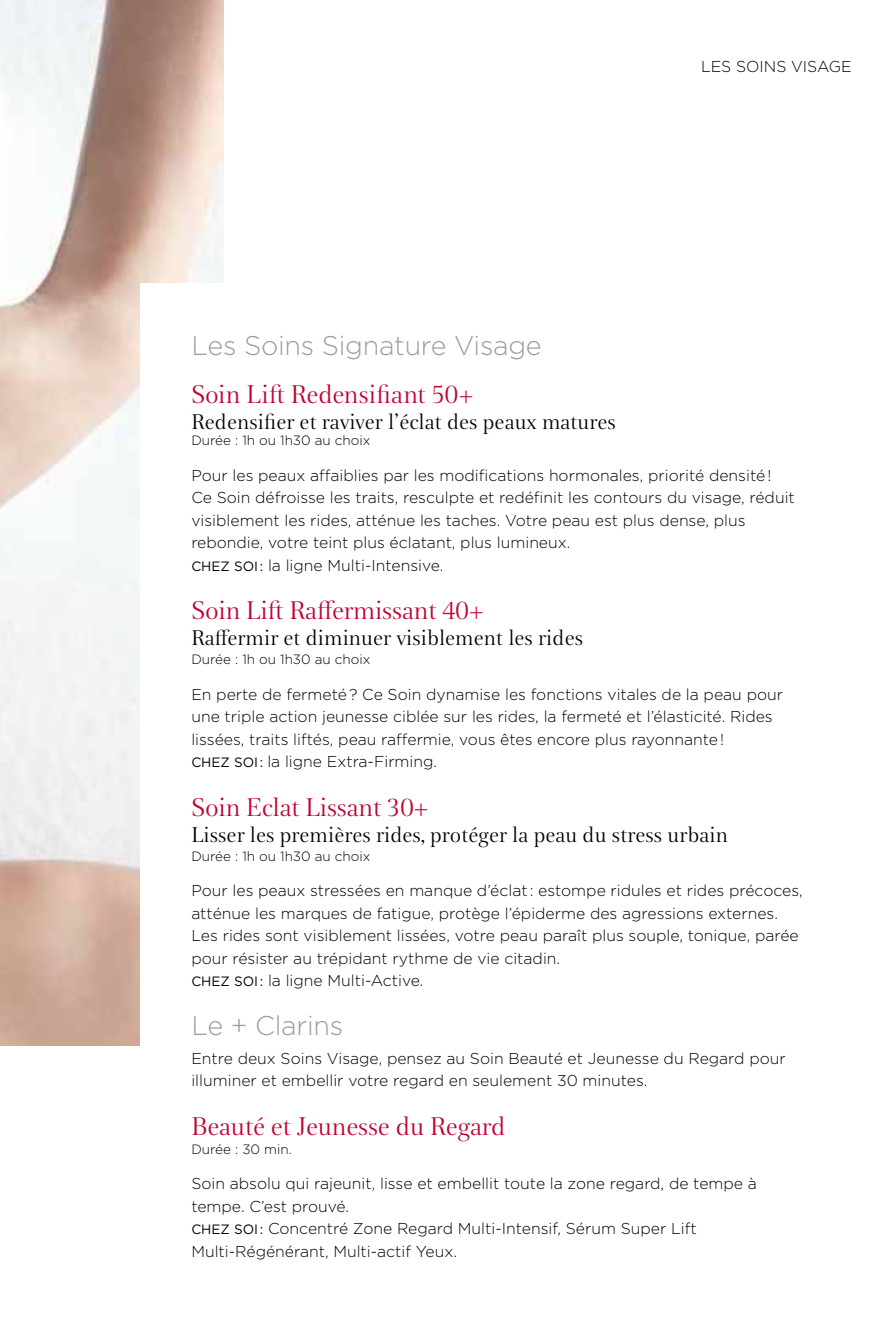
<style>
.page{position:relative;width:893px;height:1340px;background:#fff}
.page>*{position:absolute;margin:0;border:0;box-sizing:border-box;transform-origin:0 0}
.t1{font:27px "Clarins";letter-spacing:-.01em;color:#c10230}
.t2{font:300 27px "Gotham";letter-spacing:-.01em;color:#9d9d9c}
.t3{font:22.5px "Clarins";color:#000}
.t4{font:300 15.75px/22.5px "Gotham";color:#000}
.t5{font:300 13.5px "Gotham";color:#000}
.s1{font-weight:400;font-size:13.5px}
</style>
<div class="page">
<img style="left:0;top:0;width:223px;height:1045px">
<div style="left:140px;top:284px;width:753px;height:1055px;background:#fff"></div>
<p class="t4" style="left:701px;top:55px;width:152px">LES SOINS VISAGE</p>
<p class="t4" style="left:673px;top:55px;width:164px">LES SOINS CLARINS</p>
<h1 class="t2" style="left:191px;top:328px;width:352px">Les Soins Signature Visage</h1>
<h1 class="t1" style="left:191px;top:375px;width:284px">Soin Lift Redensifiant 50+</h1>
<h2 class="t3" style="left:191px;top:406px;width:426px">Redensifier et raviver l’éclat des peaux matures</h2>
<p class="t5" style="left:191px;top:432px;width:181px">Durée : 1h ou 1h30 au choix</p>
<p class="t4" style="left:191px;top:463px;width:605px">Pour les peaux affaiblies par les modifications hormonales, priorité densité !<br>Ce Soin défroisse les traits, resculpte et redéfinit les contours du visage, réduit visiblement les rides, atténue les taches. Votre peau est plus dense, plus rebondie, votre teint plus éclatant, plus lumineux.<br><span class="s1">CHEZ SOI :</span> la ligne Multi-Intensive.</p>
<h1 class="t1" style="left:191px;top:591px;width:294px">Soin Lift Raffermissant 40+</h1>
<h2 class="t3" style="left:191px;top:622px;width:393px">Raffermir et diminuer visiblement les rides</h2>
<p class="t5" style="left:191px;top:651px;width:181px">Durée : 1h ou 1h30 au choix</p>
<p class="t4" style="left:191px;top:682px;width:593px">En perte de fermeté ? Ce Soin dynamise les fonctions vitales de la peau pour une triple action jeunesse ciblée sur les rides, la fermeté et l’élasticité. Rides lissées, traits liftés, peau raffermie, vous êtes encore plus rayonnante !<br><span class="s1">CHEZ SOI :</span> la ligne Extra-Firming.</p>
<h1 class="t1" style="left:191px;top:788px;width:239px">Soin Eclat Lissant 30+</h1>
<h2 class="t3" style="left:191px;top:818px;width:538px">Lisser les premières rides, protéger la peau du stress urbain</h2>
<p class="t5" style="left:191px;top:847px;width:181px">Durée : 1h ou 1h30 au choix</p>
<p class="t4" style="left:191px;top:879px;width:613px">Pour les peaux stressées en manque d’éclat : estompe ridules et rides précoces, atténue les marques de fatigue, protège l’épiderme des agressions externes.<br>Les rides sont visiblement lissées, votre peau paraît plus souple, tonique, parée pour résister au trépidant rythme de vie citadin.<br><span class="s1">CHEZ SOI :</span> la ligne Multi-Active.</p>
<h1 class="t2" style="left:191px;top:1008px;width:153px">Le + Clarins</h1>
<p class="t4" style="left:191px;top:1046px;width:596px">Entre deux Soins Visage, pensez au Soin Beauté et Jeunesse du Regard pour illuminer et embellir votre regard en seulement 30 minutes.</p>
<h1 class="t1" style="left:191px;top:1106px;width:316px">Beauté et Jeunesse du Regard</h1>
<p class="t5" style="left:191px;top:1140px;width:102px">Durée : 30 min.</p>
<p class="t4" style="left:191px;top:1172px;width:567px">Soin absolu qui rajeunit, lisse et embellit toute la zone regard, de tempe à tempe. C’est prouvé.<br><span class="s1">CHEZ SOI :</span> Concentré Zone Regard Multi-Intensif, Sérum Super Lift Multi-Régénérant, Multi-actif Yeux.</p>
</div>
